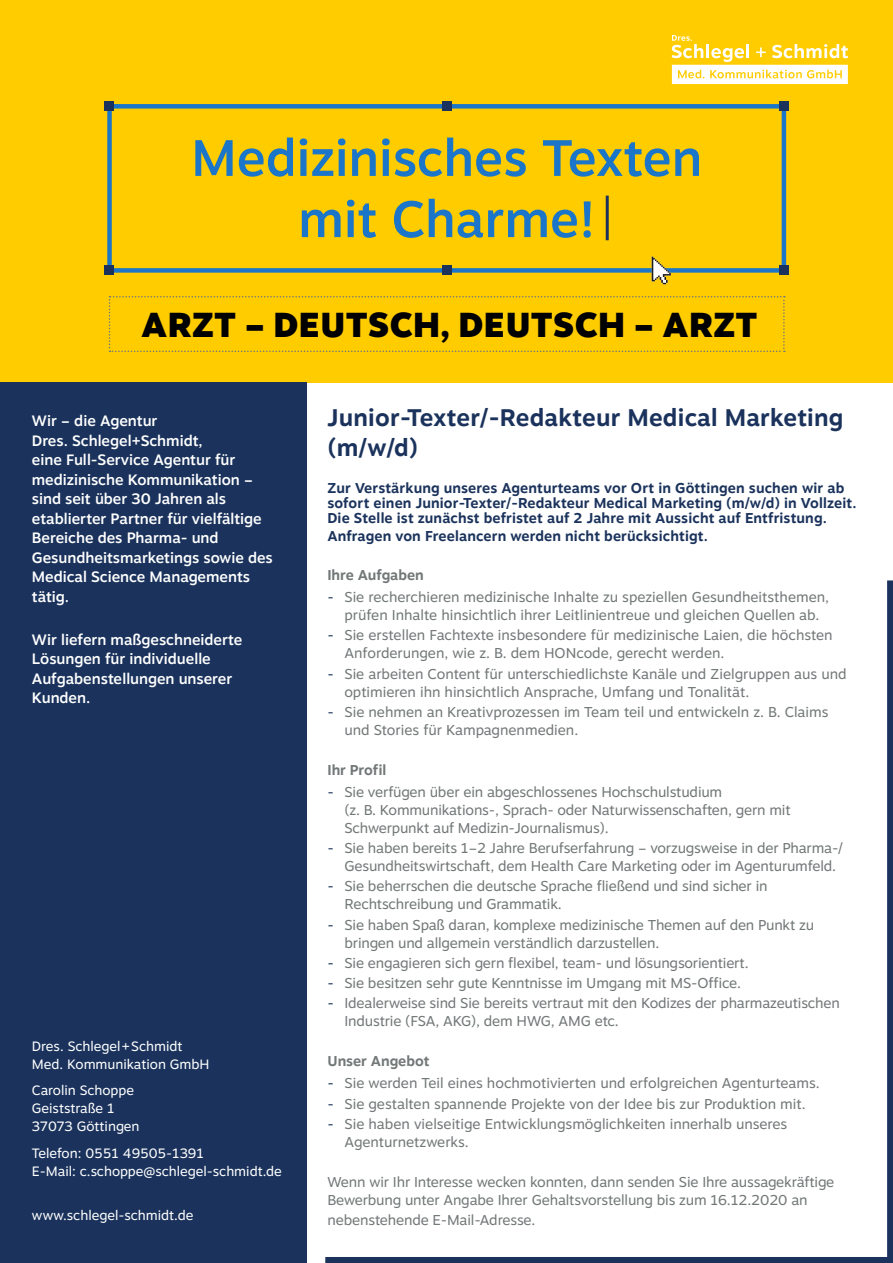
<style>
.page{position:relative;width:893px;height:1263px;background:#fff}
.page>*{position:absolute;margin:0;border:0;box-sizing:border-box;transform-origin:0 0}
.t1{font:500 51px/61.2px "Motiva Sans";color:#1b75c9;text-align:center}
.t2{font:900 34.65px "Motiva Sans";letter-spacing:.01em;color:#000}
.t3{font:700 24px/30px "Motiva Sans";letter-spacing:.01em;color:#1b335c}
.t4{font:500 15px/19.5px "Motiva Sans";color:#fff}
.t5{font:14.25px/18px "Motiva Sans";letter-spacing:-.01em;color:#727777}
.t6{font:700 14.25px/15px "Motiva Sans";letter-spacing:.01em;color:#1b335c}
.t7{font:700 14.25px "Motiva Sans";color:#727777}
.t8{font:13.5px/18px "Motiva Sans";color:#fff}
.s1{color:#1b335c}
</style>
<div class="page">
<div style="left:0;top:0;width:893px;height:383px;background:#fc0"></div>
<svg style="left:672px;top:35px;width:176px;height:49px"></svg>
<div style="left:0;top:383px;width:306px;height:880px;background:#1b335c"></div>
<div style="left:325px;top:1257px;width:568px;height:6px;background:#1b335c"></div>
<div style="left:887px;top:580px;width:6px;height:683px;background:#1b335c"></div>
<div style="left:107px;top:104px;width:679px;height:169px;border:4px solid #1b75c9"></div>
<svg style="left:109px;top:296px;width:676px;height:56px"></svg>
<div style="left:105px;top:101px;width:9px;height:10px;background:#1b335c"></div>
<div style="left:105px;top:265px;width:9px;height:10px;background:#1b335c"></div>
<div style="left:779px;top:101px;width:9px;height:10px;background:#1b335c"></div>
<div style="left:779px;top:265px;width:9px;height:10px;background:#1b335c"></div>
<div style="left:442px;top:101px;width:9px;height:10px;background:#1b335c"></div>
<div style="left:442px;top:265px;width:9px;height:10px;background:#1b335c"></div>
<hr style="left:606px;top:196px;width:3px;height:44px;background:#1b335c">
<svg style="left:652px;top:257px;width:19px;height:27px"></svg>
<h1 class="t1" style="left:191px;top:126px;width:512px">Medizinisches Texten mit Charme!</h1>
<h2 class="t2" style="left:141px;top:299px;width:618px">ARZT – DEUTSCH, DEUTSCH – ARZT</h2>
<p class="t4" style="left:32px;top:411px;width:242px">Wir – die Agentur<br>Dres. Schlegel+Schmidt,<br>eine Full-Service Agentur für medizinische Kommunikation – sind seit über 30 Jahren als etablierter Partner für vielfältige<br>Bereiche des Pharma- und<br>Gesundheitsmarketings sowie des<br>Medical Science Managements tätig.</p>
<p class="t4" style="left:32px;top:629px;width:212px">Wir liefern maßgeschneiderte<br>Lösungen für individuelle<br>Aufgabenstellungen unserer<br>Kunden.</p>
<p class="t8" style="left:32px;top:1037px;width:179px">Dres. Schlegel+Schmidt<br>Med. Kommunikation GmbH</p>
<p class="t8" style="left:32px;top:1081px;width:109px">Carolin Schoppe<br>Geiststraße 1<br>37073 Göttingen</p>
<p class="t8" style="left:32px;top:1144px;width:252px">Telefon: 0551 49505-1391<br>E-Mail: c.schoppe@schlegel-schmidt.de</p>
<p class="t8" style="left:32px;top:1206px;width:163px">www.schlegel-schmidt.de</p>
<h3 class="t3" style="left:327px;top:402px;width:517px">Junior-Texter/-Redakteur Medical Marketing (m/w/d)</h3>
<p class="t6" style="left:327px;top:480px;width:531px">Zur Verstärkung unseres Agenturteams vor Ort in Göttingen suchen wir ab sofort einen Junior-Texter/-Redakteur Medical Marketing (m/w/d) in Vollzeit.<br>Die Stelle ist zunächst befristet auf 2 Jahre mit Aussicht auf Entfristung.</p>
<p class="t6" style="left:327px;top:528px;width:382px">Anfragen von Freelancern werden nicht berücksichtigt.</p>
<p class="t7" style="left:327px;top:564px;width:98px">Ihre Aufgaben</p>
<p class="t5" style="left:327px;top:588px;width:503px;text-align:center"><span class="s1">-</span> Sie recherchieren medizinische Inhalte zu speziellen Gesundheitsthemen, prüfen Inhalte hinsichtlich ihrer Leitlinientreue und gleichen Quellen ab.</p>
<p class="t5" style="left:344px;top:626px;width:490px;text-indent:-17px"><span class="s1">-</span> Sie erstellen Fachtexte insbesondere für medizinische Laien, die höchsten<br>Anforderungen, wie z. B. dem HONcode, gerecht werden.</p>
<p class="t5" style="left:344px;top:664px;width:504px;text-indent:-17px"><span class="s1">-</span> Sie arbeiten Content für unterschiedlichste Kanäle und Zielgruppen aus und optimieren ihn hinsichtlich Ansprache, Umfang und Tonalität.</p>
<p class="t5" style="left:344px;top:702px;width:486px;text-indent:-17px"><span class="s1">-</span> Sie nehmen an Kreativprozessen im Team teil und entwickeln z. B. Claims und Stories für Kampagnenmedien.</p>
<p class="t7" style="left:327px;top:759px;width:60px">Ihr Profil</p>
<p class="t5" style="left:344px;top:783px;width:448px;text-indent:-17px"><span class="s1">-</span> Sie verfügen über ein abgeschlossenes Hochschulstudium<br>(z. B. Kommunikations-, Sprach- oder Naturwissenschaften, gern mit<br>Schwerpunkt auf Medizin-Journalismus).</p>
<p class="t5" style="left:344px;top:839px;width:500px;text-indent:-17px"><span class="s1">-</span> Sie haben bereits 1–2 Jahre Berufserfahrung – vorzugsweise in der Pharma-/<br>Gesundheitswirtschaft, dem Health Care Marketing oder im Agenturumfeld.</p>
<p class="t5" style="left:344px;top:877px;width:425px;text-indent:-17px"><span class="s1">-</span> Sie beherrschen die deutsche Sprache fließend und sind sicher in<br>Rechtschreibung und Grammatik.</p>
<p class="t5" style="left:344px;top:915px;width:471px;text-indent:-17px"><span class="s1">-</span> Sie haben Spaß daran, komplexe medizinische Themen auf den Punkt zu bringen und allgemein verständlich darzustellen.</p>
<p class="t5" style="left:327px;top:953px;width:423px"><span class="s1">-</span> Sie engagieren sich gern flexibel, team- und lösungsorientiert.</p>
<p class="t5" style="left:327px;top:973px;width:415px"><span class="s1">-</span> Sie besitzen sehr gute Kenntnisse im Umgang mit MS-Office.</p>
<p class="t5" style="left:344px;top:993px;width:497px;text-indent:-17px"><span class="s1">-</span> Idealerweise sind Sie bereits vertraut mit den Kodizes der pharmazeutischen<br>Industrie (FSA, AKG), dem HWG, AMG etc.</p>
<p class="t7" style="left:327px;top:1051px;width:104px">Unser Angebot</p>
<p class="t5" style="left:327px;top:1074px;width:494px"><span class="s1">-</span> Sie werden Teil eines hochmotivierten und erfolgreichen Agenturteams.</p>
<p class="t5" style="left:327px;top:1094px;width:480px"><span class="s1">-</span> Sie gestalten spannende Projekte von der Idee bis zur Produktion mit.</p>
<p class="t5" style="left:344px;top:1114px;width:444px;text-indent:-17px"><span class="s1">-</span> Sie haben vielseitige Entwicklungsmöglichkeiten innerhalb unseres<br>Agenturnetzwerks.</p>
<p class="t5" style="left:327px;top:1172px;width:508px">Wenn wir Ihr Interesse wecken konnten, dann senden Sie Ihre aussagekräftige<br>Bewerbung unter Angabe Ihrer Gehaltsvorstellung bis zum 16.12.2020 an</p>
<p class="t5" style="left:327px;top:1211px;width:209px">nebenstehende E-Mail-Adresse.</p>
</div>
